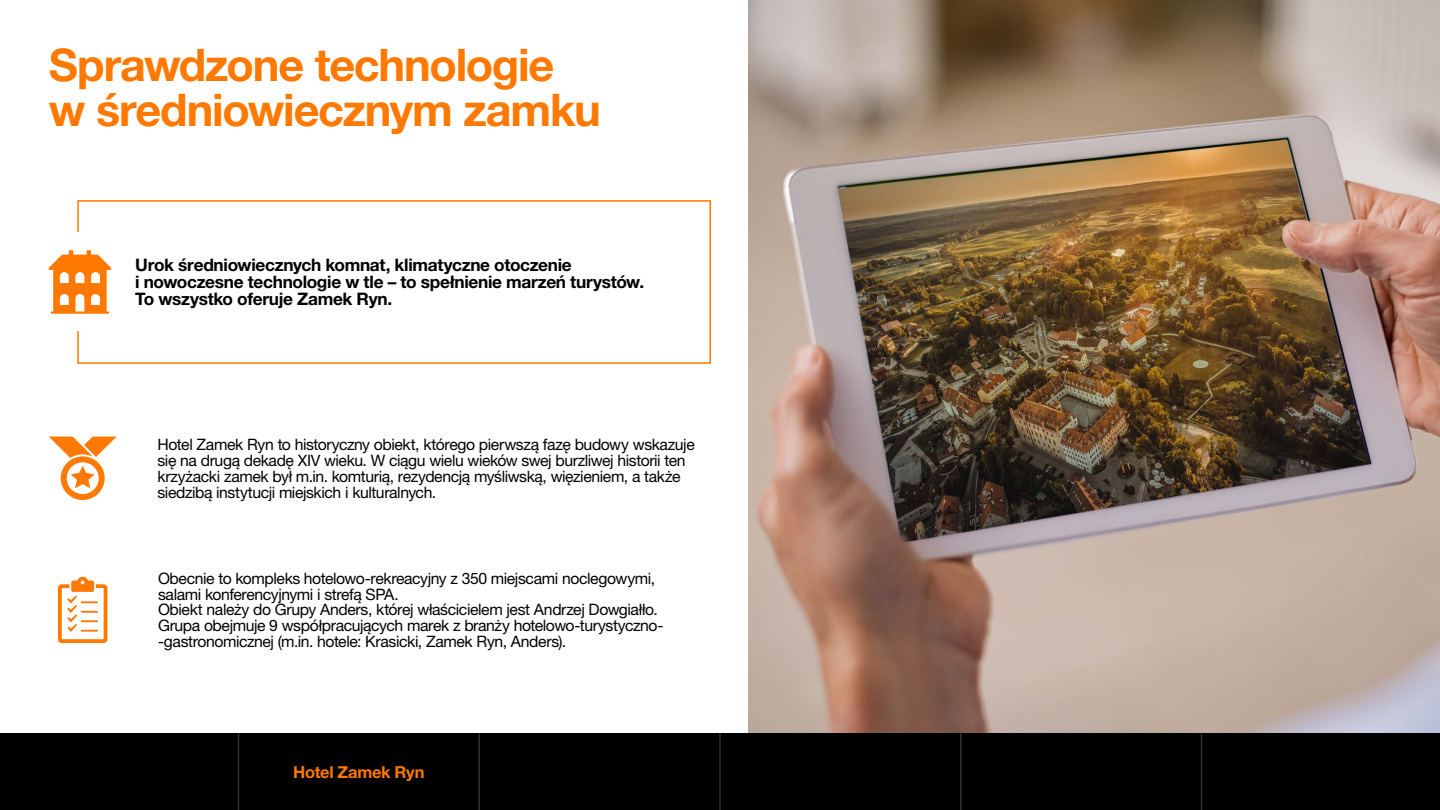
<style>
.page{position:relative;width:1440px;height:810px;background:#fff}
.page>*{position:absolute;margin:0;border:0;box-sizing:border-box;transform-origin:0 0}
.t1{font:700 45px/45px "Helvetica Neue LT Pro";letter-spacing:-.025em;color:#ff7900}
.t2{font:700 17.25px/17.2px "Helvetica Neue LT Pro";letter-spacing:-.015em;color:#000}
.t3{font:700 16.5px "Helvetica Neue LT Pro";letter-spacing:-.015em;color:#ff7900}
.t4{font:15.75px/15.8px "Helvetica Neue LT Pro";letter-spacing:-.025em;color:#000}
</style>
<div class="page">
<img style="left:748px;top:0;width:691px;height:734px">
<div style="left:77px;top:200px;width:634px;height:164px;border:2px solid #ff7900"></div>
<div style="left:55px;top:233px;width:50px;height:98px;background:#fff"></div>
<svg style="left:49px;top:250px;width:62px;height:64px"></svg>
<svg style="left:49px;top:437px;width:67px;height:63px"></svg>
<svg style="left:58px;top:577px;width:49px;height:66px"></svg>
<div style="left:0;top:734px;width:1440px;height:76px;background:#000"></div>
<hr style="left:238px;top:734px;width:1px;height:76px;background:#fff">
<hr style="left:478px;top:734px;width:2px;height:76px;background:#fff">
<hr style="left:719px;top:734px;width:2px;height:76px;background:#fff">
<hr style="left:960px;top:734px;width:2px;height:76px;background:#fff">
<hr style="left:1201px;top:734px;width:1px;height:76px;background:#fff">
<h1 class="t1" style="left:49px;top:41px;width:554px">Sprawdzone technologie w średniowiecznym zamku</h1>
<p class="t2" style="left:135px;top:256px;width:510px">Urok średniowiecznych komnat, klimatyczne otoczenie<br>i nowoczesne technologie w tle – to spełnienie marzeń turystów.<br>To wszystko oferuje Zamek Ryn.</p>
<p class="t4" style="left:157px;top:437px;width:539px">Hotel Zamek Ryn to historyczny obiekt, którego pierwszą fazę budowy wskazuje się na drugą dekadę XIV wieku. W ciągu wielu wieków swej burzliwej historii ten krzyżacki zamek był m.in. komturią, rezydencją myśliwską, więzieniem, a także siedzibą instytucji miejskich i kulturalnych.</p>
<p class="t4" style="left:158px;top:570px;width:507px">Obecnie to kompleks hotelowo-rekreacyjny z 350 miejscami noclegowymi, salami konferencyjnymi i strefą SPA.<br>Obiekt należy do Grupy Anders, której właścicielem jest Andrzej Dowgiałło.<br>Grupa obejmuje 9 współpracujących marek z branży hotelowo-turystyczno--gastronomicznej (m.in. hotele: Krasicki, Zamek Ryn, Anders).</p>
<p class="t3" style="left:293px;top:762px;width:133px">Hotel Zamek Ryn</p>
</div>
